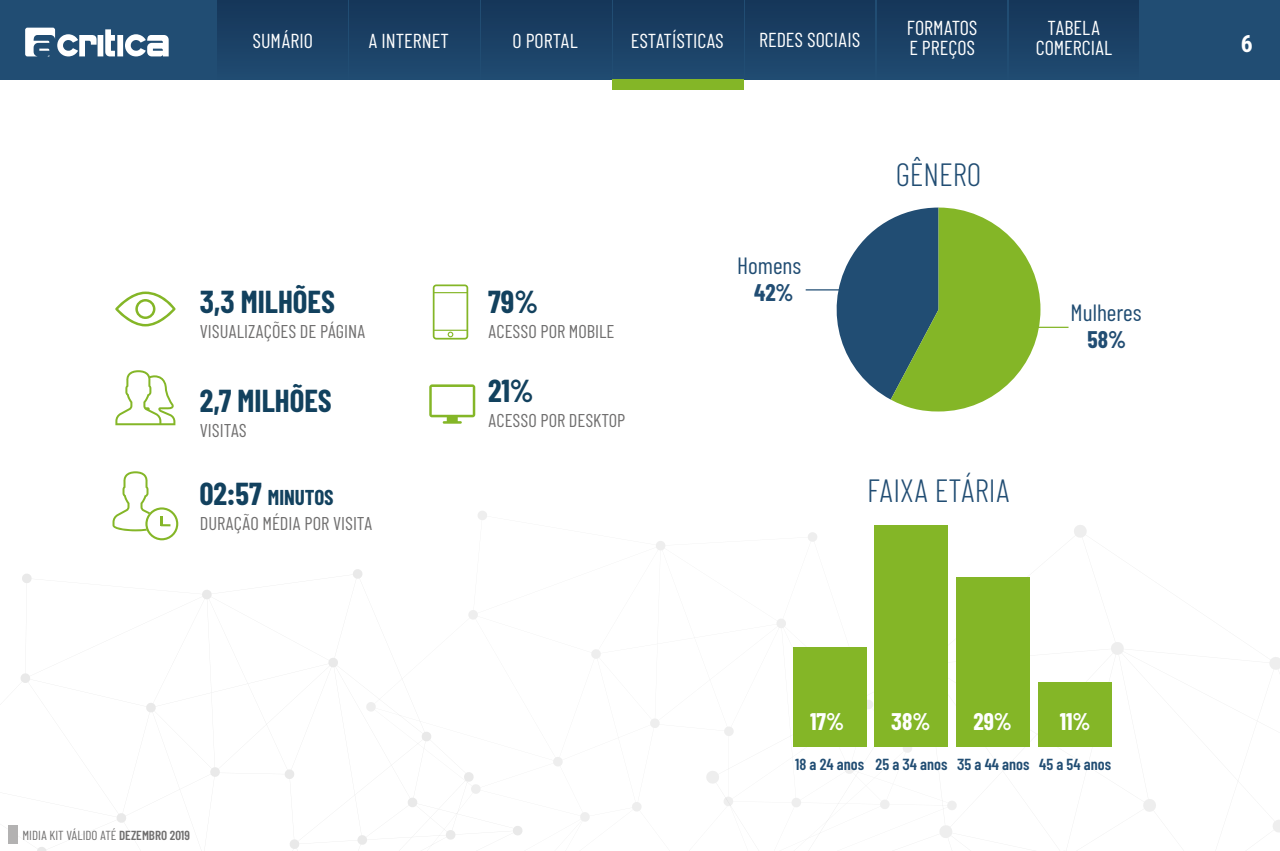
<style>
.page{position:relative;width:1280px;height:851px;background:#fff}
.page>*{position:absolute;margin:0;border:0;box-sizing:border-box;transform-origin:0 0}
.t1{font:300 32.12px "Barlow Condensed";color:#214d73}
.t2{font:700 31px "Barlow Condensed";color:#12415e}
.t3{font:700 23.62px "Roboto Condensed";color:#fff}
.t4{font:23.5px "Barlow Condensed";color:#214d73}
.t5{font:700 23.5px "Barlow Condensed";color:#fff}
.t6{font:700 23.5px "Barlow Condensed";color:#214d73}
.t7{font:700 21px "Barlow Condensed";color:#12415e}
.t8{font:20.12px/20.2px "Barlow Condensed";color:#fff}
.t9{font:18.5px "Barlow Condensed";color:#706f6f}
.t10{font:600 16px "Barlow Condensed";color:#214d73}
.t11{font:13.12px "Barlow Condensed";color:#706f6f}
.s1{font-size:31px}
.s2{font-weight:600}
</style>
<div class="page">
<div style="left:0;top:0;width:1280px;height:80px;background:#214d73"></div>
<svg style="left:25px;top:28px;width:144px;height:28px"></svg>
<div style="left:350px;top:0;width:129px;height:80px;background:#1b4064"></div>
<div style="left:482px;top:0;width:129px;height:80px;background:#1b4064"></div>
<div style="left:613px;top:0;width:130px;height:80px;background:#1b4064"></div>
<div style="left:745px;top:0;width:130px;height:80px;background:#1b4064"></div>
<div style="left:877px;top:0;width:130px;height:80px;background:#1b4064"></div>
<div style="left:1009px;top:0;width:130px;height:80px;background:#1b4064"></div>
<div style="left:218px;top:0;width:129px;height:80px;background:#1b4064"></div>
<hr style="left:806px;top:289px;width:53px;height:1px;background:#214d73">
<hr style="left:1015px;top:326px;width:53px;height:2px;background:#84b627">
<svg style="left:115px;top:370px;width:60px;height:55px"></svg>
<svg style="left:8px;top:471px;width:1272px;height:379px"></svg>
<svg style="left:433px;top:284px;width:35px;height:55px"></svg>
<svg style="left:429px;top:384px;width:46px;height:39px"></svg>
<svg style="left:115px;top:291px;width:61px;height:35px"></svg>
<div style="left:1038px;top:682px;width:74px;height:64px;background:#84b627"></div>
<div style="left:956px;top:577px;width:74px;height:169px;background:#84b627"></div>
<div style="left:875px;top:524px;width:73px;height:222px;background:#84b627"></div>
<div style="left:793px;top:647px;width:73px;height:99px;background:#84b627"></div>
<svg style="left:822px;top:207px;width:218px;height:204px"></svg>
<div style="left:612px;top:80px;width:132px;height:10px;background:#84b627"></div>
<p class="t8" style="left:252px;top:30px;width:62px">SUMÁRIO</p>
<p class="t8" style="left:368px;top:30px;width:82px">A INTERNET</p>
<p class="t8" style="left:512px;top:30px;width:67px">O PORTAL</p>
<p class="t8" style="left:631px;top:30px;width:94px">ESTATÍSTICAS</p>
<p class="t8" style="left:759px;top:29px;width:103px">REDES SOCIAIS</p>
<p class="t8" style="left:907px;top:17px;width:72px">FORMATOS<br>E PREÇOS</p>
<p class="t8" style="left:1036px;top:17px;width:78px;text-align:center">TABELA<br>COMERCIAL</p>
<h2 class="t2" style="left:200px;top:282px;width:137px">3,3 MILHÕES</h2>
<h2 class="t2" style="left:488px;top:282px;width:51px">79%</h2>
<p class="t9" style="left:200px;top:320px;width:167px">VISUALIZAÇÕES DE PÁGINA</p>
<p class="t9" style="left:488px;top:320px;width:128px">ACESSO POR MOBILE</p>
<h2 class="t2" style="left:200px;top:382px;width:134px">2,7 MILHÕES</h2>
<h2 class="t2" style="left:488px;top:371px;width:47px">21%</h2>
<p class="t9" style="left:488px;top:408px;width:139px">ACESSO POR DESKTOP</p>
<p class="t9" style="left:200px;top:419px;width:49px">VISITAS</p>
<p class="t7" style="left:200px;top:484px;width:135px"><span class="s1">02:57</span> MINUTOS</p>
<p class="t9" style="left:200px;top:512px;width:174px">DURAÇÃO MÉDIA POR VISITA</p>
<p class="t4" style="left:737px;top:250px;width:66px">Homens</p>
<p class="t6" style="left:754px;top:278px;width:41px">42%</p>
<h1 class="t1" style="left:896px;top:155px;width:87px">GÊNERO</h1>
<h1 class="t1" style="left:867px;top:470px;width:144px">FAIXA ETÁRIA</h1>
<p class="t4" style="left:1071px;top:297px;width:72px">Mulheres</p>
<p class="t6" style="left:1088px;top:325px;width:40px">58%</p>
<p class="t11" style="left:22px;top:827px;width:169px">MIDIA KIT VÁLIDO ATÉ <span class="s2">DEZEMBRO 2019</span></p>
<p class="t5" style="left:810px;top:707px;width:35px">17%</p>
<p class="t5" style="left:891px;top:707px;width:41px">38%</p>
<p class="t5" style="left:973px;top:707px;width:40px">29%</p>
<p class="t5" style="left:1060px;top:707px;width:32px">11%</p>
<p class="t10" style="left:795px;top:754px;width:317px">18 a 24 anos 25 a 34 anos 35 a 44 anos 45 a 54 anos</p>
<p class="t3" style="left:1241px;top:27px;width:13px">6</p>
</div>
